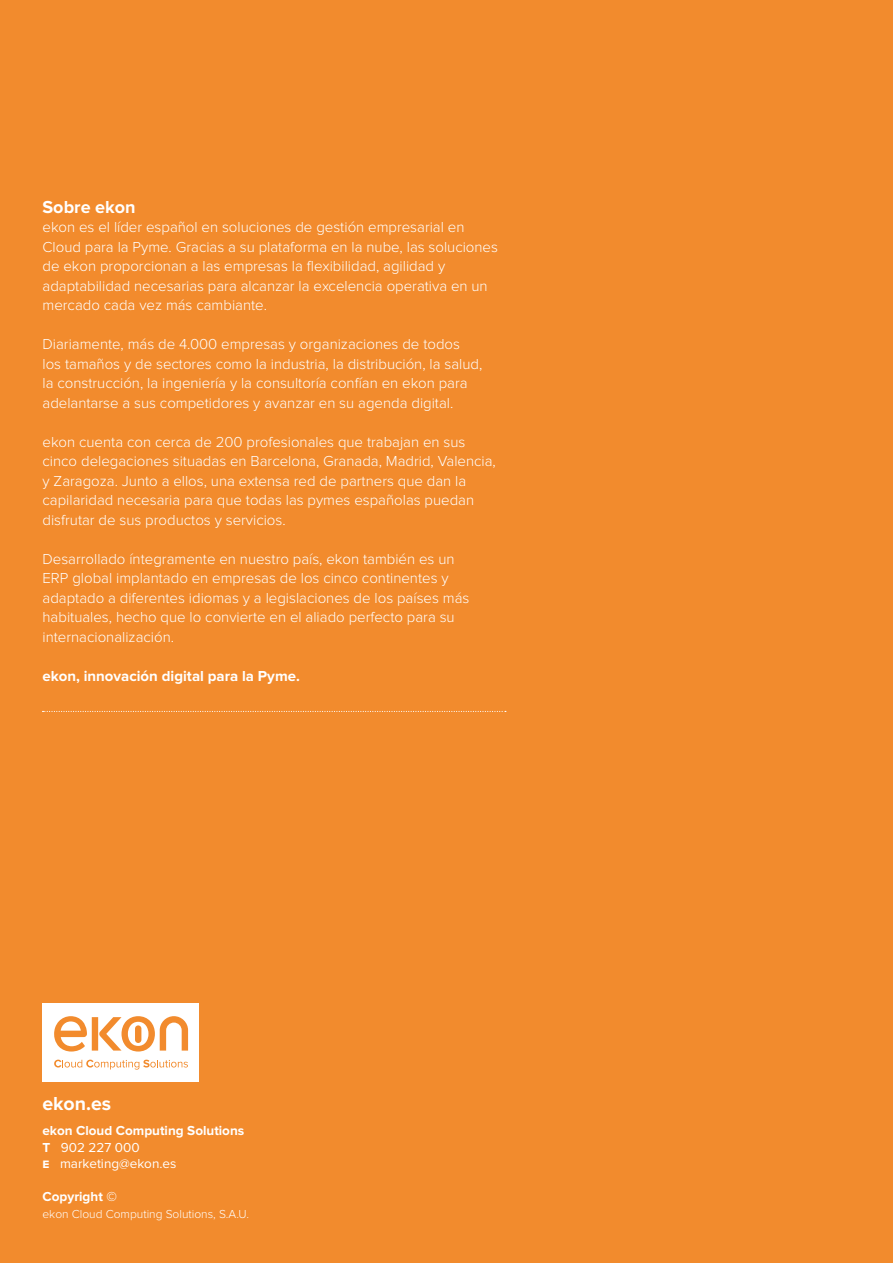
<style>
.page{position:relative;width:893px;height:1263px;background:#f28b2d}
.page>*{position:absolute;margin:0;border:0;box-sizing:border-box;transform-origin:0 0}
.t1{font:700 19.5px "Proxima Nova";color:#fff}
.t2{font:700 18px "Proxima Nova";color:#fff}
.t3{font:300 15px/19.5px "Proxima Nova";color:#fff}
.t4{font:700 15px "Proxima Nova";color:#fff}
.t5{font:700 13.5px/16.5px "Proxima Nova";color:#fff}
.t6{font:300 12px "Proxima Nova";color:#fff}
.s1{font-weight:400}
</style>
<div class="page">
<svg style="left:43px;top:711px;width:463px;height:1px"></svg>
<div style="left:43px;top:1003px;width:156px;height:78px;background:#fff"></div>
<svg style="left:54px;top:1016px;width:134px;height:35px"></svg>
<svg style="left:54px;top:1060px;width:134px;height:9px"></svg>
<p class="t2" style="left:43px;top:199px;width:95px">Sobre ekon</p>
<p class="t3" style="left:43px;top:218px;width:457px">ekon es el líder español en soluciones de gestión empresarial en Cloud para la Pyme. Gracias a su plataforma en la nube, las soluciones de ekon proporcionan a las empresas la flexibilidad, agilidad y adaptabilidad necesarias para alcanzar la excelencia operativa en un mercado cada vez más cambiante.</p>
<p class="t3" style="left:43px;top:335px;width:441px">Diariamente, más de 4.000 empresas y organizaciones de todos los tamaños y de sectores como la industria, la distribución, la salud, la construcción, la ingeniería y la consultoría confían en ekon para adelantarse a sus competidores y avanzar en su agenda digital.</p>
<p class="t3" style="left:43px;top:433px;width:455px">ekon cuenta con cerca de 200 profesionales que trabajan en sus cinco delegaciones situadas en Barcelona, Granada, Madrid, Valencia, y Zaragoza. Junto a ellos, una extensa red de partners que dan la capilaridad necesaria para que todas las pymes españolas puedan disfrutar de sus productos y servicios.</p>
<p class="t3" style="left:43px;top:550px;width:428px">Desarrollado íntegramente en nuestro país, ekon también es un ERP global implantado en empresas de los cinco continentes y adaptado a diferentes idiomas y a legislaciones de los países más habituales, hecho que lo convierte en el aliado perfecto para su internacionalización.</p>
<p class="t4" style="left:43px;top:669px;width:259px">ekon, innovación digital para la Pyme.</p>
<h1 class="t1" style="left:43px;top:1094px;width:70px">ekon.es</h1>
<p class="t5" style="left:43px;top:1123px;width:203px">ekon Cloud Computing Solutions<br>T <span class="s1">902 227 000<br></span>e <span class="s1">marketing@ekon.es</span></p>
<p class="t5" style="left:43px;top:1189px;width:76px">Copyright ©</p>
<p class="t6" style="left:43px;top:1208px;width:208px">ekon Cloud Computing Solutions, S.A.U.</p>
</div>
